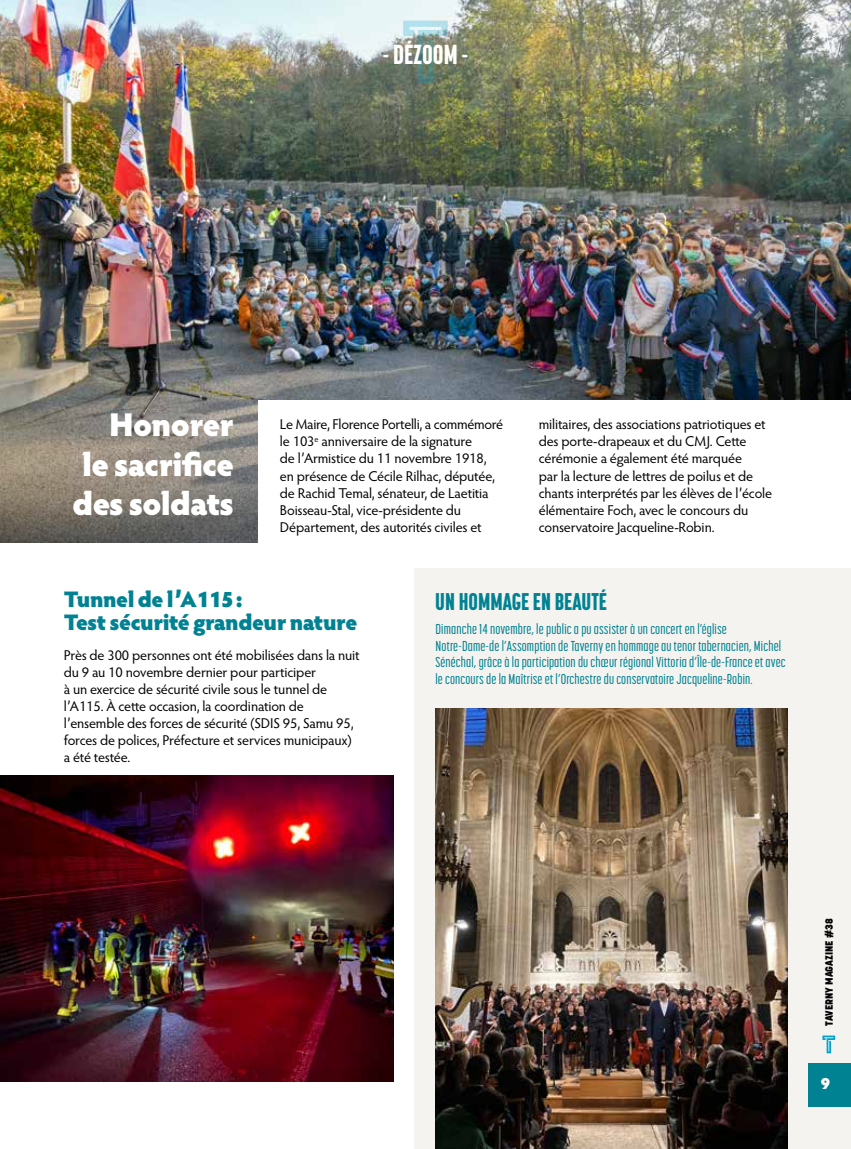
<style>
.page{position:relative;width:851px;height:1149px;background:#fff}
.page>*{position:absolute;margin:0;border:0;box-sizing:border-box;transform-origin:0 0}
.t1{font:900 33px/39.6px "Hypatia Sans Pro";letter-spacing:-.025em;color:#fff;text-align:justify}
.t2{font:800 27.15px "Korolev Compressed";color:#fff}
.t3{font:800 24px "Korolev Compressed";color:#008292}
.t4{font:900 22.5px/22.5px "Hypatia Sans Pro";letter-spacing:-.025em;color:#008292}
.t5{font:900 16.5px "Hypatia Sans Pro";color:#fff}
.t6{font:14.25px/17.1px "Hypatia Sans Pro";letter-spacing:-.01em;color:#000}
.t7{font:500 14.25px/16.5px "Korolev Compressed";letter-spacing:.01em;color:#008292}
.t8{font:800 10.5px "Korolev";color:#000}
</style>
<div class="page">
<img style="left:0;top:0;width:850px;height:400px">
<img style="left:454px;top:230px;width:396px;height:170px">
<svg style="left:403px;top:21px;width:45px;height:62px;background:#83988d"></svg>
<div style="left:415px;top:568px;width:435px;height:580px;background:#f5f3ef"></div>
<img style="left:435px;top:708px;width:352px;height:440px">
<img style="left:0;top:775px;width:393px;height:306px">
<svg style="left:0;top:390px;width:289px;height:152px;background:#837e75"></svg>
<div style="left:258px;top:400px;width:592px;height:142px;background:#fff"></div>
<div style="left:808px;top:1062px;width:42px;height:44px;background:#008292"></div>
<svg style="left:822px;top:1035px;width:13px;height:17px"></svg>
<h2 class="t2" style="left:383px;top:38px;width:87px">- DÉZOOM -</h2>
<h1 class="t1" style="left:73px;top:403px;width:163px;text-indent:36px">Honorer le sacrifice des soldats</h1>
<p class="t6" style="left:280px;top:415px;width:225px">Le Maire, Florence Portelli, a commémoré le 103<sup>e</sup> anniversaire de la signature<br>de l’Armistice du 11 novembre 1918, en présence de Cécile Rilhac, députée, de Rachid Temal, sénateur, de Laetitia Boisseau-Stal, vice-présidente du Département, des autorités civiles et</p>
<p class="t6" style="left:538px;top:415px;width:235px">militaires, des associations patriotiques et des porte-drapeaux et du CMJ. Cette cérémonie a également été marquée<br>par la lecture de lettres de poilus et de chants interprétés par les élèves de l’école élémentaire Foch, avec le concours du conservatoire Jacqueline-Robin.</p>
<h3 class="t4" style="left:64px;top:586px;width:295px">Tunnel de l’A115:<br>Test sécurité grandeur nature</h3>
<p class="t6" style="left:64px;top:645px;width:297px">Près de 300 personnes ont été mobilisées dans la nuit du 9 au 10 novembre dernier pour participer<br>à un exercice de sécurité civile sous le tunnel de l’A115. À cette occasion, la coordination de l’ensemble des forces de sécurité (SDIS 95, Samu 95, forces de polices, Préfecture et services municipaux) a été testée.</p>
<h3 class="t3" style="left:435px;top:587px;width:173px">UN HOMMAGE EN BEAUTÉ</h3>
<p class="t7" style="left:435px;top:620px;width:351px">Dimanche 14 novembre, le public a pu assister à un concert en l’église Notre-Dame-de l’Assomption de Taverny en hommage au tenor tabernacien, Michel Sénéchal, grâce à la participation du chœur régional Vittoria d’Île-de-France et avec le concours de la Maîtrise et l’Orchestre du conservatoire Jacqueline-Robin.</p>
<p class="t8" style="left:822px;top:1025px;width:109px;rotate:-90deg">TAVERNY MAGAZINE #38</p>
<p class="t5" style="left:820px;top:1070px;width:11px">9</p>
</div>
